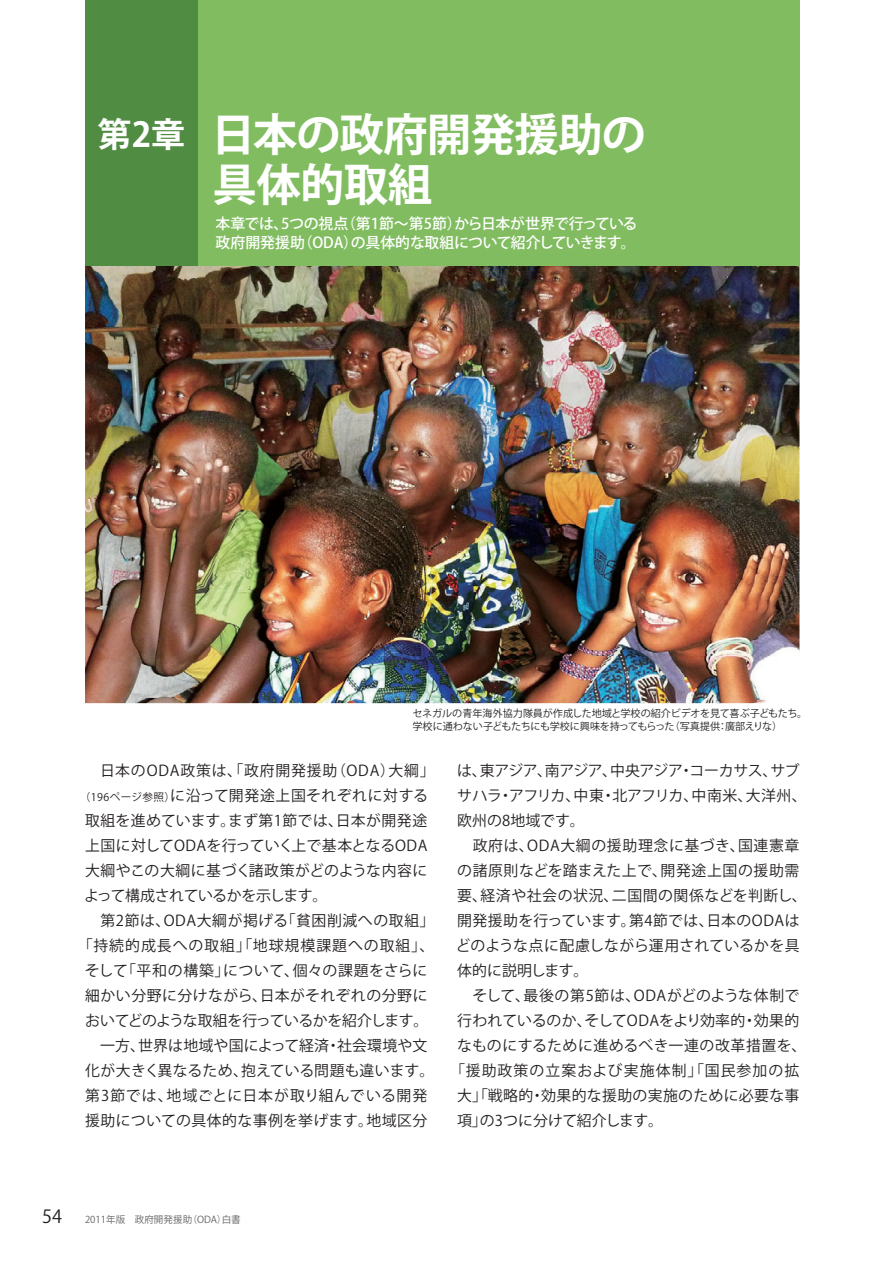
<style>
.page{position:relative;width:893px;height:1263px;background:#fff}
.page>*{position:absolute;margin:0;border:0;box-sizing:border-box;transform-origin:0 0}
.t1{font:44.7px/49.9px "Koz Go Pro Bold 90 msp RKSJ H";letter-spacing:-.02em;color:#fff}
.t2{font:34.05px "Koz Go Pro Bold 90 msp RKSJ H";color:#fff}
.t3{font:18px "Koz Go Pro Regular 90 msp RKSJ H";color:#231f20}
.t4{font:14.85px "Koz Go Pro Regular 90 msp RKSJ H";letter-spacing:.025em;color:#231f20}
.t5{font:14.85px "Koz Go Pro Regular 90 msp RKSJ H";color:#231f20}
.t6{font:14.85px/19.2px "Koz Go Pro Medium 90 msp RKSJ H";letter-spacing:-.015em;color:#fff}
.t7{font:14.85px "Koz Go Pro Regular 90 msp RKSJ H";letter-spacing:.005em;color:#231f20}
.t8{font:14.85px "Koz Go Pro Regular 90 msp RKSJ H";letter-spacing:-.03em;color:#231f20}
.t9{font:14.85px "Koz Go Pro Regular 90 msp RKSJ H";letter-spacing:.055em;color:#231f20}
.t10{font:14.85px "Koz Go Pro Regular 90 msp RKSJ H";letter-spacing:-.025em;color:#231f20}
.t11{font:14.85px "Koz Go Pro Regular 90 msp RKSJ H";letter-spacing:-.01em;color:#231f20}
.t12{font:14.85px "Koz Go Pro Regular 90 msp RKSJ H";letter-spacing:.045em;color:#231f20}
.t13{font:14.85px "Koz Go Pro Regular 90 msp RKSJ H";letter-spacing:.065em;color:#231f20}
.t14{font:14.85px "Koz Go Pro Regular 90 msp RKSJ H";letter-spacing:.075em;color:#231f20}
.t15{font:10.05px/12.8px "Koz Go Pro Regular 90 msp RKSJ H";letter-spacing:-.02em;color:#231f20}
.t16{font:9.6px "Koz Go Pro Regular 90 msp RKSJ H";color:#636466}
.s1{font-size:10.65px}
</style>
<div class="page">
<img style="left:85px;top:266px;width:714px;height:437px">
<div style="left:85px;top:0;width:714px;height:266px;background:#81bd60"></div>
<div style="left:85px;top:0;width:113px;height:266px;background:#508c42"></div>
<h2 class="t2" style="left:98px;top:122px;width:89px">第2章</h2>
<h1 class="t1" style="left:211px;top:116px;width:437px">日本の政府開発援助の具体的取組</h1>
<p class="t6" style="left:216px;top:216px;width:423px">本章では、5つの視点（第1節～第5節）から日本が世界で行っている政府開発援助（ODA）の具体的な取組について紹介していきます。</p>
<p class="t15" style="left:412px;top:708px;width:396px">セネガルの青年海外協力隊員が作成した地域と学校の紹介ビデオを見て喜ぶ子どもたち。学校に通わない子どもたちにも学校に興味を持ってもらった（写真提供：廣部えりな）</p>
<p class="t9" style="left:85px;top:765px;width:351px">　日本のODA政策は、「政府開発援助（ODA）大綱」</p>
<p class="t4" style="left:80px;top:790px;width:350px"><span class="s1">（196ページ参照）</span>に沿って開発途上国それぞれに対する</p>
<p class="t4" style="left:85px;top:815px;width:344px">取組を進めています。まず第1節では、日本が開発途</p>
<p class="t5" style="left:85px;top:840px;width:344px">上国に対してODAを行っていく上で基本となるODA</p>
<p class="t4" style="left:85px;top:865px;width:344px">大綱やこの大綱に基づく諸政策がどのような内容に</p>
<p class="t8" style="left:84px;top:890px;width:245px">よって構成されているかを示します。</p>
<p class="t4" style="left:85px;top:915px;width:351px">　第2節は、ODA大綱が掲げる「貧困削減への取組」</p>
<p class="t13" style="left:78px;top:940px;width:358px">「持続的成長への取組」「地球規模課題への取組」、</p>
<p class="t4" style="left:85px;top:965px;width:344px">そして「平和の構築」について、個々の課題をさらに</p>
<p class="t4" style="left:85px;top:990px;width:344px">細かい分野に分けながら、日本がそれぞれの分野に</p>
<p class="t8" style="left:85px;top:1015px;width:345px">おいてどのような取組を行っているかを紹介します。</p>
<p class="t4" style="left:85px;top:1040px;width:344px">　一方、世界は地域や国によって経済・社会環境や文</p>
<p class="t5" style="left:85px;top:1065px;width:351px">化が大きく異なるため、抱えている問題も違います。</p>
<p class="t4" style="left:85px;top:1090px;width:344px">第3節では、地域ごとに日本が取り組んでいる開発</p>
<p class="t4" style="left:85px;top:1115px;width:344px">援助についての具体的な事例を挙げます。地域区分</p>
<p class="t10" style="left:457px;top:765px;width:344px">は、東アジア、南アジア、中央アジア・コーカサス、サブ</p>
<p class="t11" style="left:457px;top:790px;width:351px">サハラ・アフリカ、中東・北アフリカ、中南米、大洋州、</p>
<p class="t4" style="left:457px;top:815px;width:129px">欧州の8地域です。</p>
<p class="t4" style="left:457px;top:840px;width:344px">　政府は、ODA大綱の援助理念に基づき、国連憲章</p>
<p class="t4" style="left:457px;top:865px;width:344px">の諸原則などを踏まえた上で、開発途上国の援助需</p>
<p class="t4" style="left:457px;top:890px;width:351px">要、経済や社会の状況、二国間の関係などを判断し、</p>
<p class="t4" style="left:457px;top:915px;width:344px">開発援助を行っています。第4節では、日本のODAは</p>
<p class="t7" style="left:456px;top:940px;width:345px">どのような点に配慮しながら運用されているかを具</p>
<p class="t5" style="left:457px;top:965px;width:133px">体的に説明します。</p>
<p class="t12" style="left:457px;top:990px;width:344px">　そして、最後の第5節は、ODAがどのような体制で</p>
<p class="t7" style="left:457px;top:1015px;width:344px">行われているのか、そしてODAをより効率的・効果的</p>
<p class="t4" style="left:457px;top:1040px;width:351px">なものにするために進めるべき一連の改革措置を、</p>
<p class="t14" style="left:450px;top:1065px;width:351px">「援助政策の立案および実施体制」「国民参加の拡</p>
<p class="t4" style="left:457px;top:1090px;width:344px">大」「戦略的・効果的な援助の実施のために必要な事</p>
<p class="t5" style="left:457px;top:1115px;width:207px">項」の3つに分けて紹介します。</p>
<p class="t3" style="left:42px;top:1210px;width:21px">54</p>
<p class="t16" style="left:85px;top:1216px;width:157px">2011年版　政府開発援助（ODA）白書</p>
</div>
